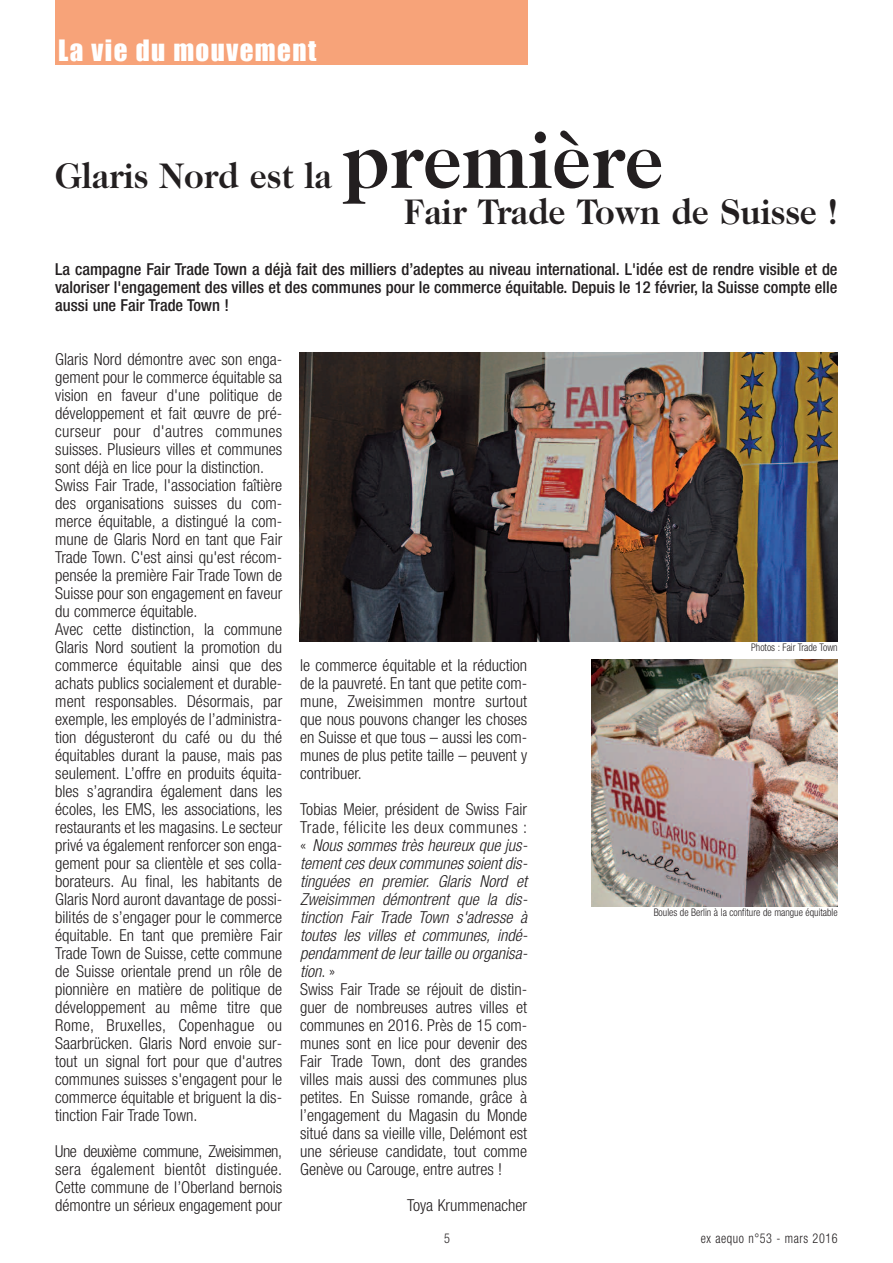
<style>
.page{position:relative;width:893px;height:1263px;background:#fff}
.page>*{position:absolute;margin:0;border:0;box-sizing:border-box;transform-origin:0 0}
.t1{font:700 82.5px "Caslon Two Twenty Four";color:#231f20;scale:.95 1}
.t2{font:700 36px "Caslon Two Twenty Four";color:#231f20;scale:.95 1}
.t3{font:27px "Impact";letter-spacing:.055em;color:#fff}
.t4{font:300 condensed 16.5px/18px "Helvetica Neue";color:#231f20}
.t5{font:500 condensed 16.5px/18px "Helvetica Neue";color:#231f20;text-align:justify}
.t6{font:300 condensed 13.5px "Helvetica Neue";letter-spacing:.05em;color:#231f20;scale:.9 1}
.t7{font:300 condensed 10.5px "Helvetica Neue";color:#231f20;scale:.95 1}
.s1{font-style:italic}
</style>
<div class="page">
<div style="left:55px;top:0;width:472px;height:65px;background:#f7a379"></div>
<img style="left:300px;top:353px;width:538px;height:288px">
<img style="left:591px;top:660px;width:247px;height:246px">
<h3 class="t3" style="left:58px;top:34px;width:260px">La vie du mouvement</h3>
<h2 class="t2" style="left:55px;top:162px;width:293px">Glaris Nord est la</h2>
<h1 class="t1" style="left:343px;top:128px;width:339px">première</h1>
<h2 class="t2" style="left:404px;top:198px;width:458px">Fair Trade Town de Suisse !</h2>
<p class="t5" style="left:55px;top:262px;width:784px">La campagne Fair Trade Town a déjà fait des milliers d’adeptes au niveau international. L'idée est de rendre visible et de valoriser l'engagement des villes et des communes pour le commerce équitable. Depuis le 12 février, la Suisse compte elle aussi une Fair Trade Town !</p>
<p class="t4" style="left:55px;top:351px;width:229px">Glaris Nord démontre avec son enga&shy;gement pour le commerce équitable sa vision en faveur d'une politique de développement et fait œuvre de pré&shy;curseur pour d'autres communes suisses. Plusieurs villes et communes sont déjà en lice pour la distinction.<br>Swiss Fair Trade, l'association faîtière des organisations suisses du com&shy;merce équitable, a distingué la com&shy;mune de Glaris Nord en tant que Fair Trade Town. C'est ainsi qu'est récom&shy;pensée la première Fair Trade Town de Suisse pour son engagement en faveur du commerce équitable.<br>Avec cette distinction, la commune Glaris Nord soutient la promotion du commerce équitable ainsi que des achats publics socialement et durable&shy;ment responsables. Désormais, par exemple, les employés de l’administra&shy;tion dégusteront du café ou du thé équitables durant la pause, mais pas seulement. L’offre en produits équita&shy;bles s’agrandira également dans les écoles, les EMS, les associations, les restaurants et les magasins. Le secteur privé va également renforcer son enga&shy;gement pour sa clientèle et ses colla&shy;borateurs. Au final, les habitants de Glaris Nord auront davantage de possi&shy;bilités de s’engager pour le commerce équitable. En tant que première Fair Trade Town de Suisse, cette commune de Suisse orientale prend un rôle de pionnière en matière de politique de développement au même titre que Rome, Bruxelles, Copenhague ou Saarbrücken. Glaris Nord envoie sur&shy;tout un signal fort pour que d'autres communes suisses s'engagent pour le commerce équitable et briguent la dis&shy;tinction Fair Trade Town.</p>
<p class="t4" style="left:55px;top:1143px;width:228px;text-align:justify">Une deuxième commune, Zweisimmen, sera également bientôt distinguée.<br>Cette commune de l’Oberland bernois démontre un sérieux engagement pour</p>
<p class="t4" style="left:300px;top:658px;width:228px;text-align:justify">le commerce équitable et la réduction de la pauvreté. En tant que petite com&shy;mune, Zweisimmen montre surtout que nous pouvons changer les choses en Suisse et que tous – aussi les com&shy;munes de plus petite taille – peuvent y contribuer.</p>
<p class="t4" style="left:300px;top:802px;width:229px">Tobias Meier, président de Swiss Fair Trade, félicite les deux communes : « <span class="s1">Nous sommes très heureux que jus&shy;tement ces deux communes soient dis&shy;tinguées en premier. Glaris Nord et Zweisimmen démontrent que la dis&shy;tinction Fair Trade Town s'adresse à toutes les villes et communes, indé&shy;pendamment de leur taille ou organisa&shy;tion</span>. »<br>Swiss Fair Trade se réjouit de distin&shy;guer de nombreuses autres villes et communes en 2016. Près de 15 com&shy;munes sont en lice pour devenir des Fair Trade Town, dont des grandes villes mais aussi des communes plus petites. En Suisse romande, grâce à l’engagement du Magasin du Monde situé dans sa vieille ville, Delémont est une sérieuse candidate, tout comme Genève ou Carouge, entre autres !</p>
<p class="t4" style="left:407px;top:1198px;width:122px">Toya Krummenacher</p>
<p class="t7" style="left:751px;top:644px;width:93px">Photos : Fair Trade Town</p>
<p class="t7" style="left:654px;top:908px;width:195px">Boules de Berlin à la confiture de mangue équitable</p>
<p class="t6" style="left:444px;top:1233px;width:8px">5</p>
<p class="t6" style="left:701px;top:1233px;width:154px">ex aequo n°53 - mars 2016</p>
</div>
